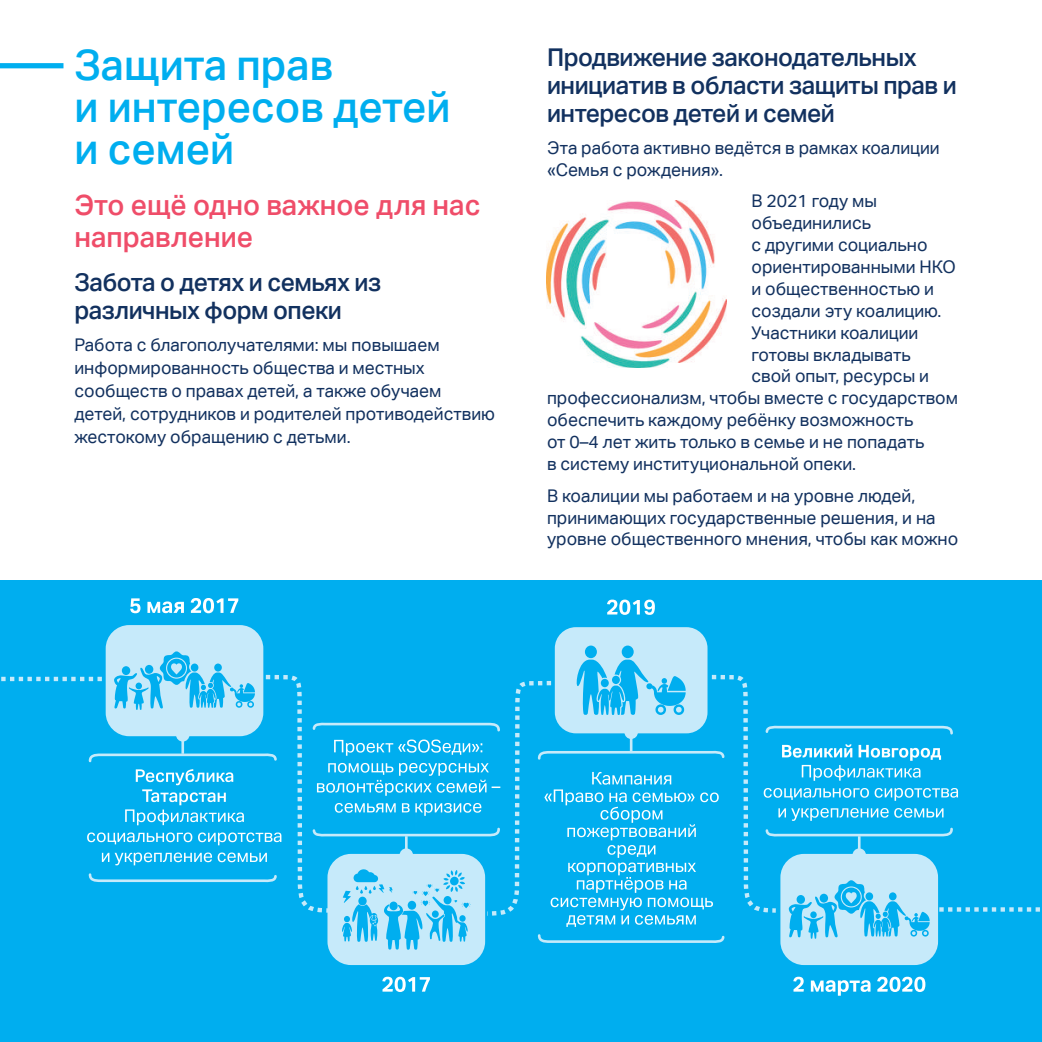
<style>
.page{position:relative;width:1042px;height:1042px;background:#fff}
.page>*{position:absolute;margin:0;border:0;box-sizing:border-box;transform-origin:0 0}
.t1{font:500 42px/42px "Aktiv Grotesk Corp";color:#00aeef}
.t2{font:500 28px/31.5px "Aktiv Grotesk Corp";color:#ef4d69}
.t3{font:500 24.5px/28px "Aktiv Grotesk Corp";letter-spacing:-.02em;color:#12315f}
.t4{font:17.5px/22.8px "Aktiv Grotesk Corp";color:#12315f}
</style>
<div class="page">
<div style="left:0;top:581px;width:1042px;height:461px;background:#00aeef"></div>
<svg style="left:130px;top:598px;width:108px;height:15px"></svg>
<div style="left:113px;top:632px;width:143px;height:97px;background:#c6eafa;border-radius:17px"></div>
<div style="left:106px;top:625px;width:157px;height:111px;border:14px solid #c6eafa;border-radius:17px"></div>
<svg style="left:607px;top:599px;width:48px;height:16px"></svg>
<div style="left:559px;top:631px;width:144px;height:98px;background:#c6eafa;border-radius:17px"></div>
<div style="left:555px;top:627px;width:152px;height:106px;border:9px solid #c6eafa;border-radius:17px"></div>
<svg style="left:382px;top:976px;width:48px;height:16px"></svg>
<div style="left:327px;top:854px;width:158px;height:111px;border:14px solid #c6eafa;border-radius:17px"></div>
<svg style="left:793px;top:976px;width:132px;height:19px"></svg>
<div style="left:780px;top:854px;width:158px;height:111px;border:14px solid #c6eafa;border-radius:17px"></div>
<div style="left:585px;top:645px;width:12px;height:13px;background:#00aeef;border-radius:50%"></div>
<svg style="left:622px;top:645px;width:12px;height:13px"></svg>
<svg style="left:1px;top:651px;width:957px;height:299px"></svg>
<div style="left:601px;top:679px;width:8px;height:8px;background:#00aeef;border-radius:50%"></div>
<div style="left:0;top:63px;width:63px;height:5px;background:#00aeef"></div>
<img style="left:547px;top:200px;width:179px;height:167px">
<h1 class="t1" style="left:74px;top:43px;width:377px">Защита прав<br>и интересов детей и семей</h1>
<h2 class="t2" style="left:74px;top:189px;width:407px">Это ещё одно важное для нас направление</h2>
<h3 class="t3" style="left:74px;top:268px;width:308px">Забота о детях и семьях из различных форм опеки</h3>
<p class="t4" style="left:74px;top:334px;width:422px">Работа с благополучателями: мы повышаем информированность общества и местных сообществ о правах детей, а также обучаем детей, сотрудников и родителей противодействию жестокому обращению с детьми.</p>
<h3 class="t3" style="left:547px;top:43px;width:411px">Продвижение законодательных инициатив в области защиты прав и интересов детей и семей</h3>
<p class="t4" style="left:547px;top:136px;width:394px;line-height:21.9px">Эта работа активно ведётся в рамках коалиции «Семья с рождения».</p>
<p class="t4" style="left:751px;top:190px;width:127px">В 2021 году мы</p>
<p class="t4" style="left:751px;top:211px;width:121px">объединились</p>
<p class="t4" style="left:751px;top:233px;width:177px">с другими социально</p>
<p class="t4" style="left:751px;top:255px;width:206px">ориентированными НКО</p>
<p class="t4" style="left:751px;top:277px;width:184px">и общественностью и</p>
<p class="t4" style="left:751px;top:299px;width:191px">создали эту коалицию.</p>
<p class="t4" style="left:751px;top:321px;width:168px">Участники коалиции</p>
<p class="t4" style="left:751px;top:343px;width:161px">готовы вкладывать</p>
<p class="t4" style="left:751px;top:365px;width:179px">свой опыт, ресурсы и</p>
<p class="t4" style="left:547px;top:386px;width:412px">профессионализм, чтобы вместе с государством</p>
<p class="t4" style="left:547px;top:408px;width:368px">обеспечить каждому ребёнку возможность</p>
<p class="t4" style="left:547px;top:430px;width:379px">от 0–4 лет жить только в семье и не попадать</p>
<p class="t4" style="left:547px;top:452px;width:311px">в систему институциональной опеки.</p>
<p class="t4" style="left:547px;top:484px;width:413px;line-height:21.9px">В коалиции мы работаем и на уровне людей, принимающих государственные решения, и на уровне общественного мнения, чтобы как можно</p>
</div>
